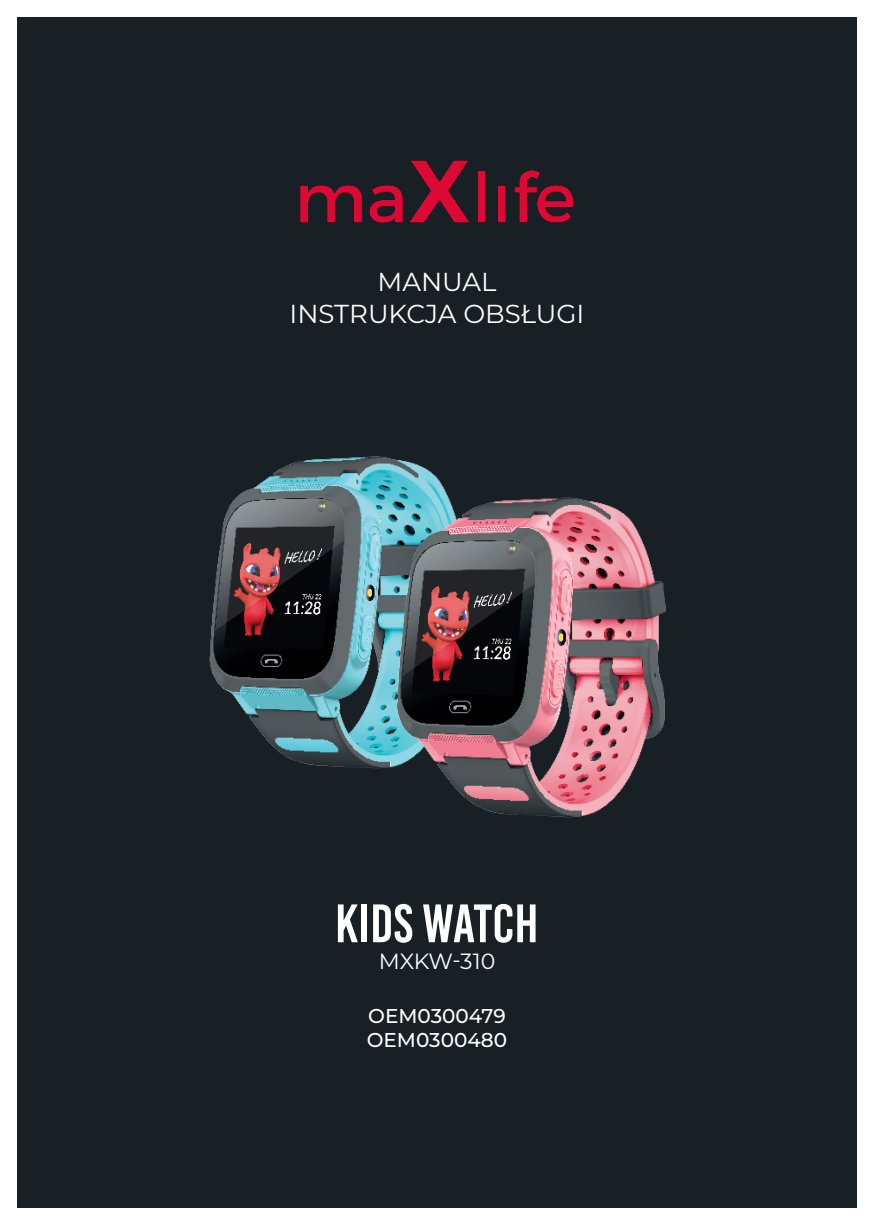
<style>
.page{position:relative;width:874px;height:1225px;background:#fff}
.page>*{position:absolute;margin:0;border:0;box-sizing:border-box;transform-origin:0 0}
.t1{font:54px "Bebas Kai";color:#fff}
.t2{font:26px/31.2px "Montserrat";color:#fff;text-align:center}
.t3{font:22px "Montserrat";color:#fff}
.t4{font:500 20px/24px "Montserrat";color:#fff}
</style>
<div class="page">
<div style="left:17px;top:17px;width:839px;height:1191px;background:#181f25"></div>
<img style="left:209px;top:456px;width:236px;height:313px">
<img style="left:300px;top:160px;width:274px;height:63px">
<img style="left:389px;top:490px;width:277px;height:328px">
<p class="t2" style="left:289px;top:266px;width:296px">MANUAL<br>INSTRUKCJA OBSŁUGI</p>
<h1 class="t1" style="left:335px;top:894px;width:205px">KIDS WATCH</h1>
<p class="t3" style="left:378px;top:945px;width:118px">MXKW-310</p>
<p class="t4" style="left:366px;top:1003px;width:142px">OEM0300479<br>OEM0300480</p>
</div>
